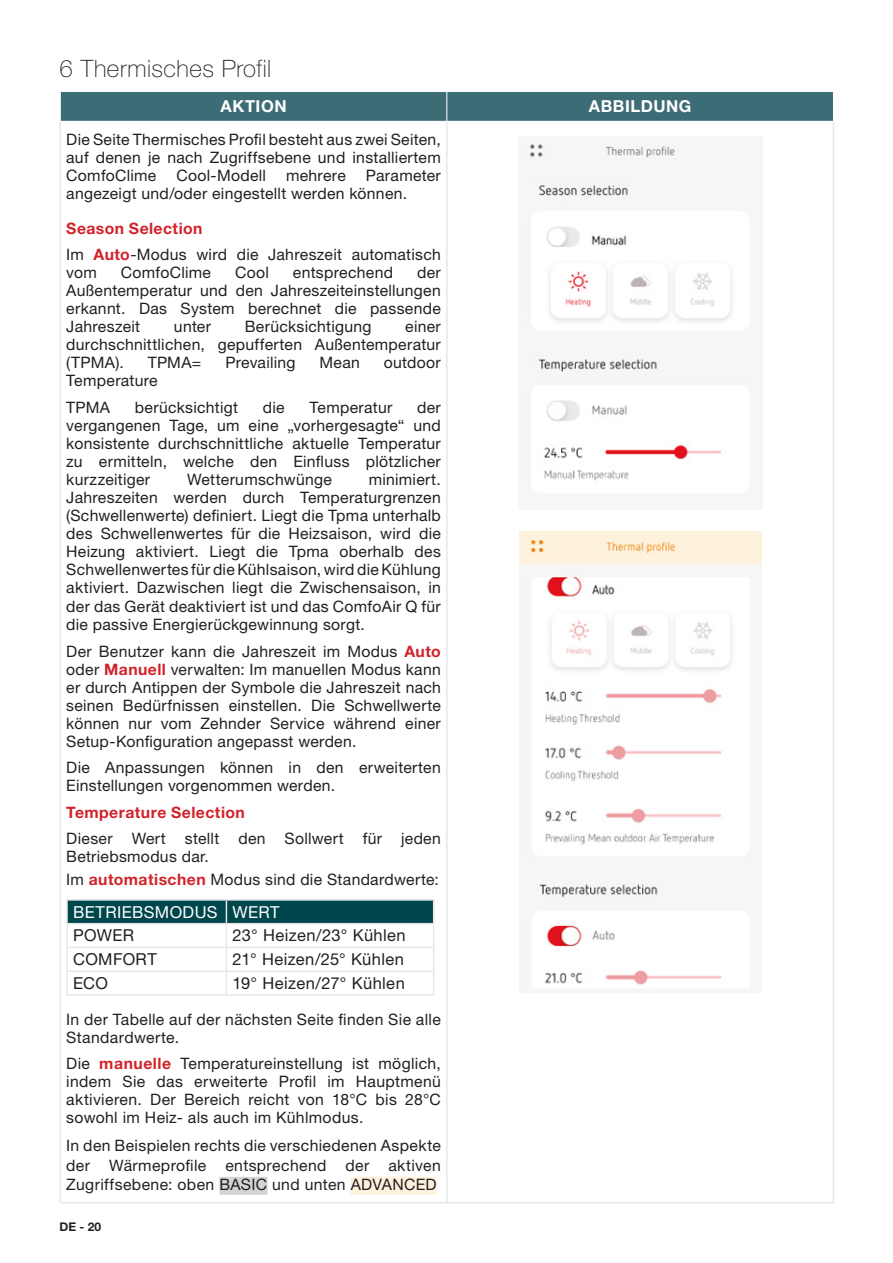
<style>
.page{position:relative;width:893px;height:1263px;background:#fff}
.page>*{position:absolute;margin:0;border:0;box-sizing:border-box;transform-origin:0 0}
.t1{font:100 24px "Helvetica Neue LT Pro";letter-spacing:.02em;color:#231f20}
.t2{font:16.5px "Helvetica Neue LT Pro";letter-spacing:.025em;color:#231f20}
.t3{font:16.5px "Helvetica Neue LT Pro";letter-spacing:.025em;color:#fff}
.t4{font:700 16.5px "Helvetica Neue LT Pro";letter-spacing:.03em;color:#fff}
.t5{font:15.75px/18px "Helvetica Neue LT Pro";letter-spacing:.02em;color:#231f20;text-align:justify}
.t6{font:700 15.75px "Helvetica Neue LT Pro";letter-spacing:.03em;color:#d1232a}
.t7{font:700 12px "Helvetica Neue LT Pro";color:#231f20}
.s1{font-weight:700;color:#d1232a}
</style>
<div class="page">
<hr style="left:60px;top:122px;width:1px;height:899px;background:#e6e7e9">
<hr style="left:60px;top:1021px;width:1px;height:181px;background:#e6e7e9">
<hr style="left:60px;top:1202px;width:387px;height:1px;background:#e6e7e9">
<hr style="left:447px;top:1202px;width:387px;height:1px;background:#e6e7e9">
<hr style="left:446px;top:122px;width:2px;height:899px;background:#e6e7e9">
<hr style="left:446px;top:1021px;width:2px;height:181px;background:#e6e7e9">
<hr style="left:833px;top:122px;width:1px;height:899px;background:#e6e7e9">
<hr style="left:833px;top:1021px;width:1px;height:181px;background:#e6e7e9">
<svg style="left:60px;top:92px;width:773px;height:29px;background:#3e6d76"></svg>
<div style="left:219px;top:1177px;width:48px;height:18px;background:#d4d4d4"></div>
<div style="left:351px;top:1177px;width:86px;height:18px;background:#fef2dc"></div>
<hr style="left:66px;top:899px;width:160px;height:2px;background:#e6e7e9">
<hr style="left:66px;top:901px;width:2px;height:22px;background:#e6e7e9">
<hr style="left:226px;top:899px;width:208px;height:2px;background:#e6e7e9">
<hr style="left:66px;top:923px;width:160px;height:1px;background:#e6e7e9">
<hr style="left:66px;top:924px;width:2px;height:23px;background:#e6e7e9">
<hr style="left:66px;top:947px;width:160px;height:1px;background:#e6e7e9">
<hr style="left:66px;top:948px;width:2px;height:22px;background:#e6e7e9">
<hr style="left:66px;top:970px;width:160px;height:2px;background:#e6e7e9">
<hr style="left:66px;top:972px;width:2px;height:22px;background:#e6e7e9">
<svg style="left:67px;top:900px;width:367px;height:94px"></svg>
<hr style="left:66px;top:994px;width:160px;height:2px;background:#e6e7e9">
<hr style="left:226px;top:994px;width:208px;height:2px;background:#e6e7e9">
<img style="left:526px;top:143px;width:223px;height:351px">
<img style="left:519px;top:532px;width:243px;height:459px">
<h1 class="t1" style="left:60px;top:54px;width:213px">6 Thermisches Profil</h1>
<p class="t4" style="left:221px;top:96px;width:68px">AKTION</p>
<p class="t4" style="left:589px;top:96px;width:104px">ABBILDUNG</p>
<p class="t5" style="left:66px;top:130px;width:376px">Die Seite Thermisches Profil besteht aus zwei Seiten, auf denen je nach Zugriffsebene und installiertem ComfoClime</p>
<p class="t5" style="left:176px;top:166px;width:91px">Cool-Modell</p>
<p class="t5" style="left:286px;top:166px;width:61px">mehrere</p>
<p class="t5" style="left:66px;top:166px;width:376px;text-indent:300px">Parameter angezeigt und/oder eingestellt werden können.</p>
<p class="t5" style="left:66px;top:214px;width:376px;line-height:26.5px"><span class="s1">Season Selection<br></span>Im <span class="s1">Auto</span>-Modus wird die Jahreszeit automatisch</p>
<p class="t5" style="left:66px;top:263px;width:32px">vom</p>
<p class="t5" style="left:121px;top:263px;width:92px">ComfoClime</p>
<p class="t5" style="left:235px;top:263px;width:35px">Cool</p>
<p class="t5" style="left:293px;top:263px;width:102px">entsprechend</p>
<p class="t5" style="left:66px;top:263px;width:376px;text-indent:351px">der Außentemperatur und den Jahreszeiteinstellungen erkannt. Das System berechnet die passende Jahreszeit</p>
<p class="t5" style="left:66px;top:317px;width:376px;text-indent:339px">einer durchschnittlichen, gepufferten Außentemperatur (TPMA).</p>
<p class="t5" style="left:174px;top:317px;width:39px">unter</p>
<p class="t5" style="left:245px;top:317px;width:128px">Berücksichtigung</p>
<p class="t5" style="left:148px;top:353px;width:55px">TPMA=</p>
<p class="t5" style="left:225px;top:353px;width:72px">Prevailing</p>
<p class="t5" style="left:320px;top:353px;width:42px">Mean</p>
<p class="t5" style="left:384px;top:353px;width:58px">outdoor</p>
<p class="t5" style="left:66px;top:367px;width:93px;line-height:26.5px">Temperature<br>TPMA</p>
<p class="t5" style="left:66px;top:398px;width:376px;text-indent:351px">der vergangenen Tage, um eine „vorhergesagte“ und konsistente durchschnittliche aktuelle Temperatur zu ermitteln, welche den Einfluss plötzlicher kurzzeitiger</p>
<p class="t5" style="left:135px;top:398px;width:105px">berücksichtigt</p>
<p class="t5" style="left:263px;top:398px;width:23px">die</p>
<p class="t5" style="left:310px;top:398px;width:84px">Temperatur</p>
<p class="t5" style="left:66px;top:470px;width:376px;text-indent:303px">minimiert.<br>Jahreszeiten werden durch Temperaturgrenzen (Schwellenwerte) definiert. Liegt die Tpma unterhalb des Schwellenwertes für die Heizsaison, wird die Heizung aktiviert. Liegt die Tpma oberhalb des Schwellenwertes für die Kühlsaison, wird die Kühlung aktiviert. Dazwischen liegt die Zwischensaison, in</p>
<p class="t5" style="left:66px;top:597px;width:376px">der das Gerät deaktiviert ist und das ComfoAir Q für die passive Energierückgewinnung sorgt.</p>
<p class="t5" style="left:66px;top:642px;width:376px">Der Benutzer kann die Jahreszeit im Modus <span class="s1">Auto </span>oder <span class="s1">Manuell</span> verwalten: Im manuellen Modus kann er durch Antippen der Symbole die Jahreszeit nach seinen Bedürfnissen einstellen. Die Schwellwerte können nur vom Zehnder Service während einer Setup-Konfiguration angepasst werden.</p>
<p class="t5" style="left:66px;top:758px;width:376px">Die Anpassungen können in den erweiterten<br>Einstellungen vorgenommen werden.</p>
<p class="t6" style="left:66px;top:802px;width:180px">Temperature Selection</p>
<p class="t5" style="left:66px;top:829px;width:376px">Dieser Wert stellt den Sollwert für jeden<br>Betriebsmodus dar.</p>
<p class="t5" style="left:66px;top:870px;width:374px">Im <span class="s1">automatischen</span> Modus sind die Standardwerte:</p>
<p class="t3" style="left:73px;top:902px;width:208px">BETRIEBSMODUS WERT</p>
<p class="t2" style="left:73px;top:925px;width:63px">POWER</p>
<p class="t2" style="left:232px;top:925px;width:175px">23° Heizen/23° Kühlen</p>
<p class="t2" style="left:73px;top:949px;width:85px">COMFORT</p>
<p class="t2" style="left:232px;top:949px;width:173px">21° Heizen/25° Kühlen</p>
<p class="t2" style="left:73px;top:973px;width:37px">ECO</p>
<p class="t2" style="left:232px;top:973px;width:174px">19° Heizen/27° Kühlen</p>
<p class="t5" style="left:66px;top:1010px;width:376px">In der Tabelle auf der nächsten Seite finden Sie alle<br>Standardwerte.</p>
<p class="t5" style="left:66px;top:1054px;width:376px">Die <span class="s1">manuelle</span> Temperatureinstellung ist möglich, indem Sie das erweiterte Profil im Hauptmenü aktivieren. Der Bereich reicht von 18°C bis 28°C sowohl im Heiz- als auch im Kühlmodus.</p>
<p class="t5" style="left:66px;top:1135px;width:376px;line-height:19.5px">In den Beispielen rechts die verschiedenen Aspekte der Wärmeprofile entsprechend der aktiven Zugriffsebene: oben BASIC und unten ADVANCED</p>
<p class="t5" style="left:187px;top:470px;width:146px">Wetterumschwünge</p>
<p class="t7" style="left:60px;top:1219px;width:43px">DE - 20</p>
</div>
